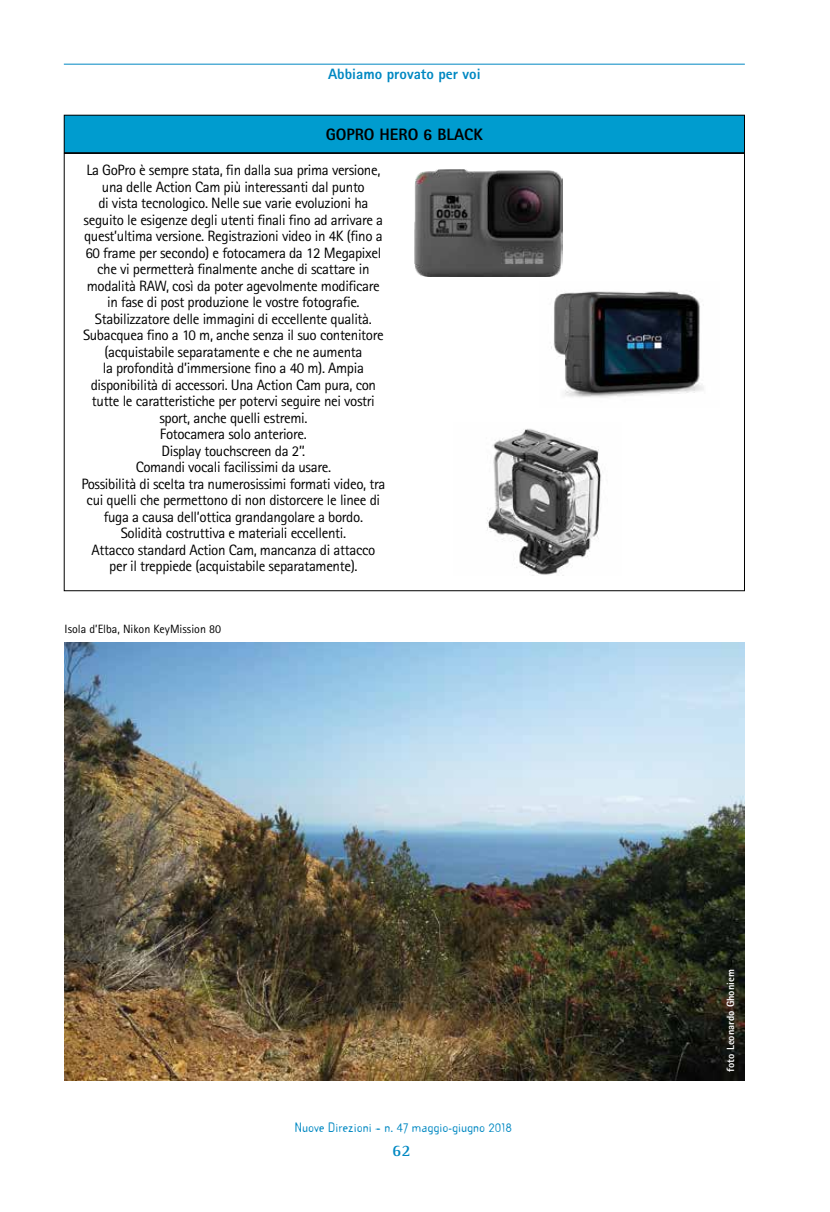
<style>
.page{position:relative;width:830px;height:1212px;background:#fff}
.page>*{position:absolute;margin:0;border:0;box-sizing:border-box;transform-origin:0 0}
.t1{font:800 16.5px "Rotis Sans Serif Std";color:#000}
.t2{font:700 16.5px "Rotis Serif Std";color:#0088c2}
.t3{font:15px/16.5px "Rotis Sans Serif Std";letter-spacing:-.025em;color:#000;text-align:center}
.t4{font:800 15px "Rotis Sans Serif Std";color:#0088c2}
.t5{font:12px "Template Gothic OT";color:#0088c2}
.t6{font:12px "Rotis Sans Serif Std";color:#000}
.t7{font:800 10.5px "Rotis Sans Serif Std";color:#fff}
</style>
<div class="page">
<hr style="left:64px;top:64px;width:680px;height:1px;background:#0088c2">
<div style="left:64px;top:115px;width:680px;height:38px;background:#009ccf"></div>
<div style="left:64px;top:115px;width:680px;height:38px;border:1px solid #000"></div>
<img style="left:65px;top:642px;width:679px;height:438px">
<img style="left:415px;top:170px;width:147px;height:107px">
<img style="left:487px;top:428px;width:115px;height:147px">
<img style="left:551px;top:290px;width:153px;height:108px">
<p class="t4" style="left:328px;top:64px;width:154px">Abbiamo provato per voi</p>
<p class="t1" style="left:325px;top:124px;width:159px">GOPRO HERO 6 BLACK</p>
<p class="t3" style="left:81px;top:162px;width:305px">La GoPro è sempre stata, fin dalla sua prima versione, una delle Action Cam più interessanti dal punto<br>di vista tecnologico. Nelle sue varie evoluzioni ha seguito le esigenze degli utenti finali fino ad arrivare a quest’ultima versione. Registrazioni video in 4K (fino a 60 frame per secondo) e fotocamera da 12 Megapixel che vi permetterà finalmente anche di scattare in modalità RAW, così da poter agevolmente modificare in fase di post produzione le vostre fotografie.<br>Stabilizzatore delle immagini di eccellente qualità.<br>Subacquea fino a 10 m, anche senza il suo contenitore (acquistabile separatamente e che ne aumenta<br>la profondità d’immersione fino a 40 m). Ampia disponibilità di accessori. Una Action Cam pura, con tutte le caratteristiche per potervi seguire nei vostri sport, anche quelli estremi.<br>Fotocamera solo anteriore.<br>Display touchscreen da 2’’.<br>Comandi vocali facilissimi da usare.<br>Possibilità di scelta tra numerosissimi formati video, tra cui quelli che permettono di non distorcere le linee di fuga a causa dell’ottica grandangolare a bordo.<br>Solidità costruttiva e materiali eccellenti.<br>Attacco standard Action Cam, mancanza di attacco per il treppiede (acquistabile separatamente).</p>
<p class="t6" style="left:65px;top:622px;width:158px">Isola d’Elba, Nikon KeyMission 80</p>
<p class="t5" style="left:295px;top:1121px;width:218px">Nuove Direzioni • n. 47 maggio-giugno 2018</p>
<p class="t2" style="left:392px;top:1141px;width:20px">62</p>
<p class="t7" style="left:723px;top:1071px;width:104px;rotate:-90deg">foto Leonardo Ghoniem</p>
</div>
